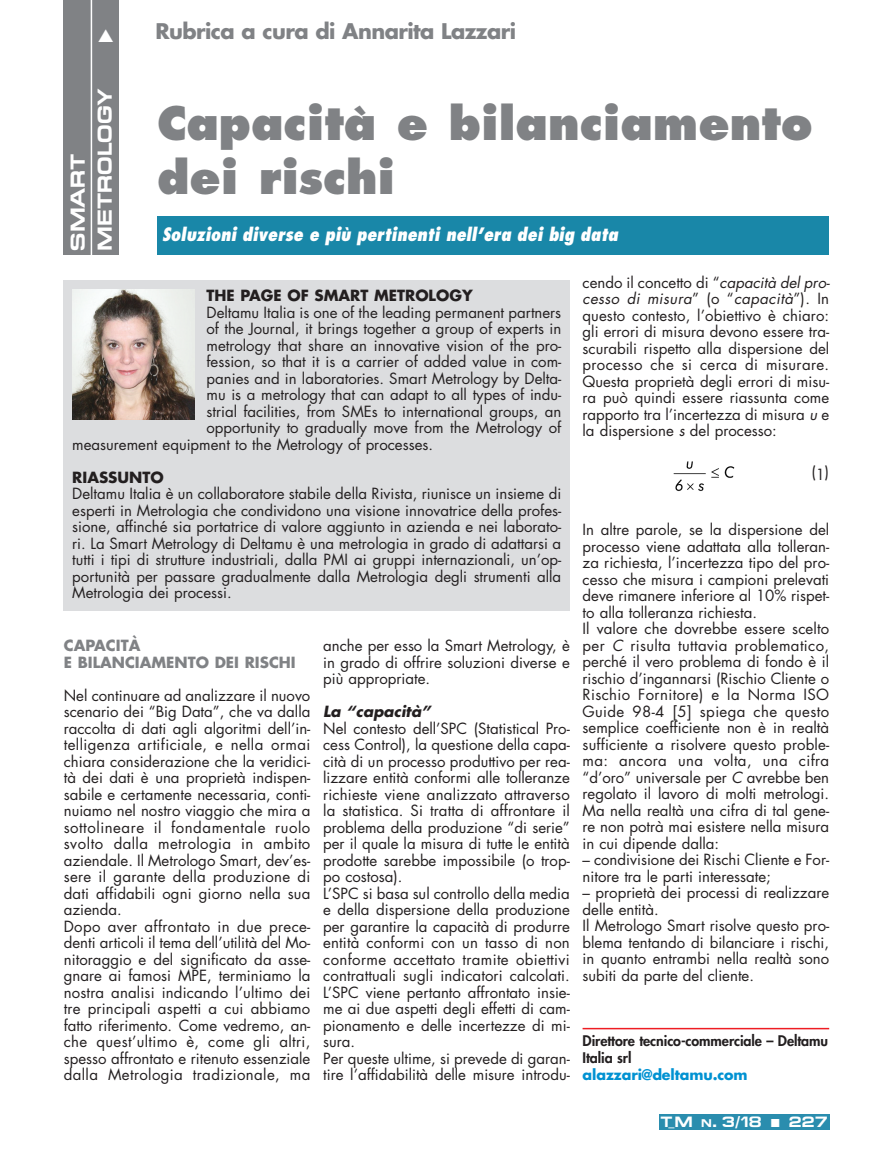
<style>
.page{position:relative;width:893px;height:1161px;background:#fff}
.page>*{position:absolute;margin:0;border:0;box-sizing:border-box;transform-origin:0 0}
.t1{font:800 45px/53.6px "Futura";color:#808285}
.t2{font:700 21px "Futura";letter-spacing:-.03em;color:#808285}
.t3{font:700 20.25px/27px "Micro Extended";color:#fff}
.t4{font:italic 800 condensed 18px "Futura";color:#fff}
.t5{font:15px/16.5px "Futura";color:#231f20}
.t6{font:700 15px "Futura";color:#231f20}
.t7{font:700 15px/16.5px "Futura";color:#808285}
.t8{font:700 15px "Micro Extended";color:#fff}
.t9{font:italic 700 15px "Futura";color:#231f20}
.t10{font:800 14.25px/16.8px "Futura";letter-spacing:-.005em;color:#231f20}
.t11{font:700 14.25px "Futura";letter-spacing:-.005em;color:#0092d2}
.s1{color:#fff}
.s2{font-style:italic}
.s3{font-size:11.25px}
</style>
<div class="page">
<div style="left:64px;top:0;width:55px;height:255px;background:#808285"></div>
<hr style="left:91px;top:0;width:1px;height:255px;background:#fff">
<div style="left:157px;top:217px;width:672px;height:38px;background:#1987a8"></div>
<div style="left:64px;top:280px;width:506px;height:331px;background:#dcdddf"></div>
<img style="left:72px;top:290px;width:123px;height:129px">
<hr style="left:583px;top:1028px;width:246px;height:1px;background:#ee1d23">
<img style="left:673px;top:461px;width:62px;height:31px">
<div style="left:659px;top:1114px;width:170px;height:15px;background:#2a8dae"></div>
<h2 class="t2" style="left:98px;top:21px;width:420px"><span class="s1">▲</span> Rubrica a cura di Annarita Lazzari</h2>
<h3 class="t3" style="left:64px;top:251px;width:164px;rotate:-90deg">SMART<br>METROLOGY</h3>
<h1 class="t1" style="left:157px;top:100px;width:657px">Capacità e bilanciamento dei rischi</h1>
<p class="t4" style="left:162px;top:227px;width:457px">Soluzioni diverse e più pertinenti nell’era dei big data</p>
<p class="t6" style="left:207px;top:289px;width:268px">THE PAGE OF SMART METROLOGY</p>
<p class="t5" style="left:207px;top:305px;width:356px">Deltamu Italia is one of the leading permanent partners</p>
<p class="t5" style="left:207px;top:322px;width:356px">of the Journal, it brings together a group of experts in</p>
<p class="t5" style="left:207px;top:338px;width:356px">metrology that share an innovative vision of the pro-</p>
<p class="t5" style="left:207px;top:355px;width:356px">fession, so that it is a carrier of added value in com-</p>
<p class="t5" style="left:207px;top:371px;width:356px">panies and in laboratories. Smart Metrology by Delta-</p>
<p class="t5" style="left:207px;top:388px;width:356px">mu is a metrology that can adapt to all types of indu-</p>
<p class="t5" style="left:207px;top:404px;width:356px">strial facilities, from SMEs to international groups, an</p>
<p class="t5" style="left:207px;top:421px;width:356px">opportunity to gradually move from the Metrology of</p>
<p class="t5" style="left:72px;top:437px;width:362px">measurement equipment to the Metrology of processes.</p>
<p class="t6" style="left:72px;top:470px;width:93px">RIASSUNTO</p>
<p class="t5" style="left:72px;top:487px;width:490px;text-align:justify">Deltamu Italia è un collaboratore stabile della Rivista, riunisce un insieme di esperti in Metrologia che condividono una visione innovatrice della profes&shy;sione, affinché sia portatrice di valore aggiunto in azienda e nei laborato&shy;ri. La Smart Metrology di Deltamu è una metrologia in grado di adattarsi a tutti i tipi di strutture industriali, dalla PMI ai gruppi internazionali, un’op&shy;portunità per passare gradualmente dalla Metrologia degli strumenti alla Metrologia dei processi.</p>
<p class="t7" style="left:64px;top:638px;width:234px">CAPACITÀ<br>E BILANCIAMENTO DEI RISCHI</p>
<p class="t5" style="left:64px;top:688px;width:248px">Nel continuare ad analizzare il nuovo scenario dei “Big Data”, che va dalla raccolta di dati agli algoritmi dell’in&shy;telligenza artificiale, e nella ormai chiara considerazione che la veridici&shy;tà dei dati è una proprietà indispen&shy;sabile e certamente necessaria, conti&shy;nuiamo nel nostro viaggio che mira a sottolineare il fondamentale ruolo svolto dalla metrologia in ambito aziendale. Il Metrologo Smart, dev’es&shy;sere il garante della produzione di dati affidabili ogni giorno nella sua azienda.<br>Dopo aver affrontato in due prece&shy;denti articoli il tema dell’utilità del Mo&shy;nitoraggio e del significato da asse&shy;gnare ai famosi MPE, terminiamo la nostra analisi indicando l’ultimo dei tre principali aspetti a cui abbiamo fatto riferimento. Come vedremo, an&shy;che quest’ultimo è, come gli altri, spesso affrontato e ritenuto essenziale dalla Metrologia tradizionale, ma</p>
<p class="t5" style="left:323px;top:638px;width:248px;text-align:justify">anche per esso la Smart Metrology, è in grado di offrire soluzioni diverse e più appropriate.</p>
<p class="t9" style="left:323px;top:704px;width:109px">La “capacità”</p>
<p class="t5" style="left:323px;top:721px;width:248px">Nel contesto dell’SPC (Statistical Pro&shy;cess Control), la questione della capa&shy;cità di un processo produttivo per rea&shy;lizzare entità conformi alle tolleranze richieste viene analizzato attraverso la statistica. Si tratta di affrontare il problema della produzione “di serie” per il quale la misura di tutte le entità prodotte sarebbe impossibile (o trop&shy;po costosa).<br>L’SPC si basa sul controllo della media e della dispersione della produzione per garantire la capacità di produrre entità conformi con un tasso di non conforme accettato tramite obiettivi contrattuali sugli indicatori calcolati.<br>L’SPC viene pertanto affrontato insie&shy;me ai due aspetti degli effetti di cam&shy;pionamento e delle incertezze di mi&shy;sura.<br>Per queste ultime, si prevede di garan&shy;tire l’affidabilità delle misure introdu-</p>
<p class="t5" style="left:583px;top:275px;width:249px;text-align:justify">cendo il concetto di “<span class="s2">capacità del pro&shy;cesso di misura</span>” (o “<span class="s2">capacità</span>”). In questo contesto, l’obiettivo è chiaro: gli errori di misura devono essere tra&shy;scurabili rispetto alla dispersione del processo che si cerca di misurare.<br>Questa proprietà degli errori di misu&shy;ra può quindi essere riassunta come rapporto tra l’incertezza di misura <span class="s2">u</span> e la dispersione <span class="s2">s</span> del processo:</p>
<p class="t5" style="left:811px;top:465px;width:19px">(1)</p>
<p class="t5" style="left:583px;top:523px;width:248px">In altre parole, se la dispersione del processo viene adattata alla tolleran&shy;za richiesta, l’incertezza tipo del pro&shy;cesso che misura i campioni prelevati deve rimanere inferiore al 10% rispet&shy;to alla tolleranza richiesta.<br>Il valore che dovrebbe essere scelto per <span class="s2">C</span> risulta tuttavia problematico, perché il vero problema di fondo è il rischio d’ingannarsi (Rischio Cliente o Rischio Fornitore) e la Norma ISO Guide 98-4 [5] spiega che questo semplice coefficiente non è in realtà sufficiente a risolvere questo proble&shy;ma: ancora una volta, una cifra “d’oro” universale per <span class="s2">C</span> avrebbe ben regolato il lavoro di molti metrologi.<br>Ma nella realtà una cifra di tal gene&shy;re non potrà mai esistere nella misura in cui dipende dalla:</p>
<p class="t5" style="left:583px;top:853px;width:248px">– condivisione dei Rischi Cliente e For&shy;nitore tra le parti interessate;</p>
<p class="t5" style="left:583px;top:886px;width:248px">– proprietà dei processi di realizzare delle entità.<br>Il Metrologo Smart risolve questo pro&shy;blema tentando di bilanciare i rischi, in quanto entrambi nella realtà sono subiti da parte del cliente.</p>
<p class="t10" style="left:583px;top:1034px;width:247px">Direttore tecnico-commerciale – Deltamu<br>Italia srl</p>
<p class="t11" style="left:583px;top:1068px;width:167px">alazzari@deltamu.com</p>
<p class="t8" style="left:660px;top:1113px;width:169px">T_M <span class="s3">N</span>. 3/18 ƒ 227</p>
</div>
